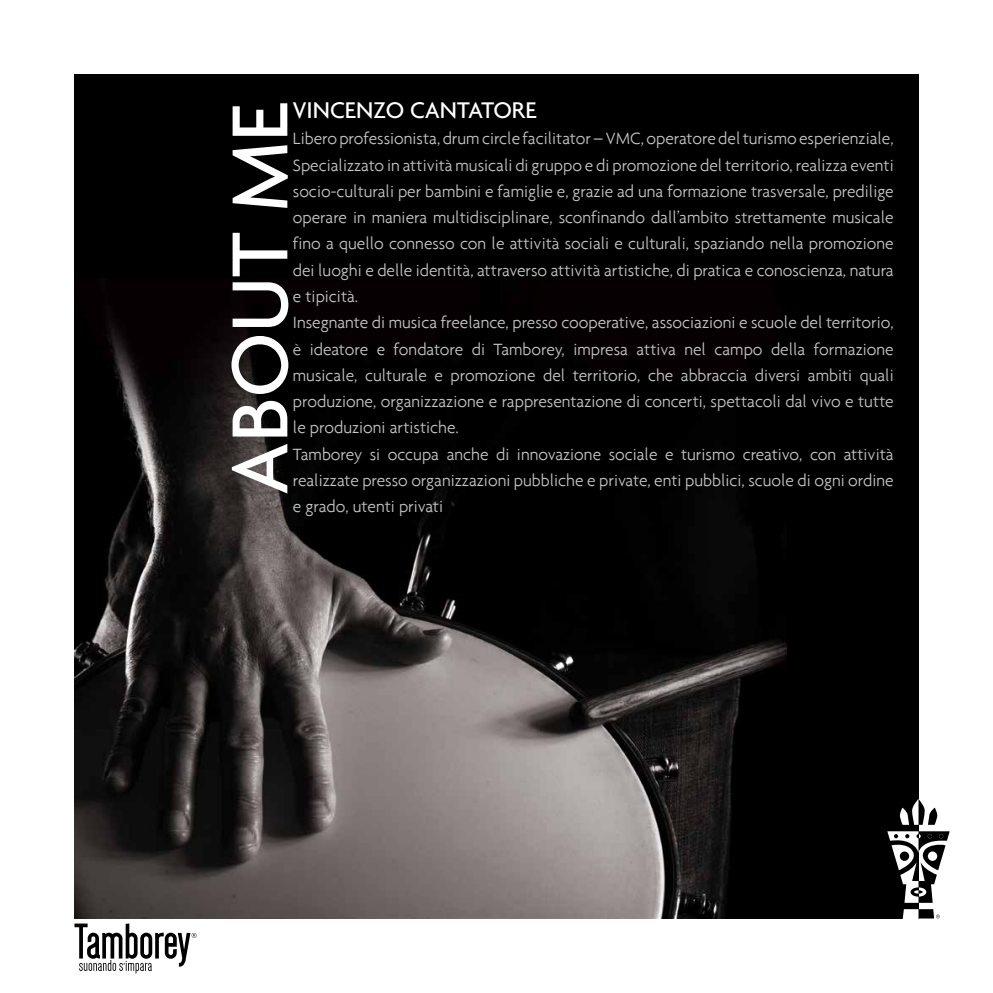
<style>
.page{position:relative;width:993px;height:993px;background:#fff}
.page>*{position:absolute;margin:0;border:0;box-sizing:border-box;transform-origin:0 0}
.t1{font:500 85.75px "Agenda";color:#fff}
.t2{font:500 24.5px "Agenda";color:#fff}
.t3{font:300 17.5px/26.2px "Agenda";color:#c6c6c6}
</style>
<div class="page">
<div style="left:74px;top:74px;width:844px;height:844px;background:#000"></div>
<svg style="left:74px;top:923px;width:122px;height:50px"></svg>
<svg style="left:899px;top:798px;width:38px;height:26px"></svg>
<svg style="left:902px;top:908px;width:37px;height:11px"></svg>
<svg style="left:887px;top:831px;width:62px;height:71px"></svg>
<img style="left:74px;top:278px;width:712px;height:640px">
<h2 class="t2" style="left:293px;top:95px;width:245px">VINCENZO CANTATORE</h2>
<p class="t3" style="left:293px;top:125px;width:602px">Libero professionista, drum circle facilitator – VMC, operatore del turismo esperienziale, Specializzato in attività musicali di gruppo e di promozione del territorio, realizza eventi socio-culturali per bambini e famiglie e, grazie ad una formazione trasversale, predilige operare in maniera multidisciplinare, sconfinando dall’ambito strettamente musicale fino a quello connesso con le attività sociali e culturali, spaziando nella promozione dei luoghi e delle identità, attraverso attività artistiche, di pratica e conoscienza, natura e tipicità.<br>Insegnante di musica freelance, presso cooperative, associazioni e scuole del territorio, è ideatore e fondatore di Tamborey, impresa attiva nel campo della formazione musicale, culturale e promozione del territorio, che abbraccia diversi ambiti quali produzione, organizzazione e rappresentazione di concerti, spettacoli dal vivo e tutte le produzioni artistiche.<br>Tamborey si occupa anche di innovazione sociale e turismo creativo, con attività realizzate presso organizzazioni pubbliche e private, enti pubblici, scuole di ogni ordine</p>
<h1 class="t1" style="left:207px;top:495px;width:395px;rotate:-90deg">ABOUT ME</h1>
<p class="t3" style="left:293px;top:493px;width:152px">e grado, utenti privati</p>
</div>
